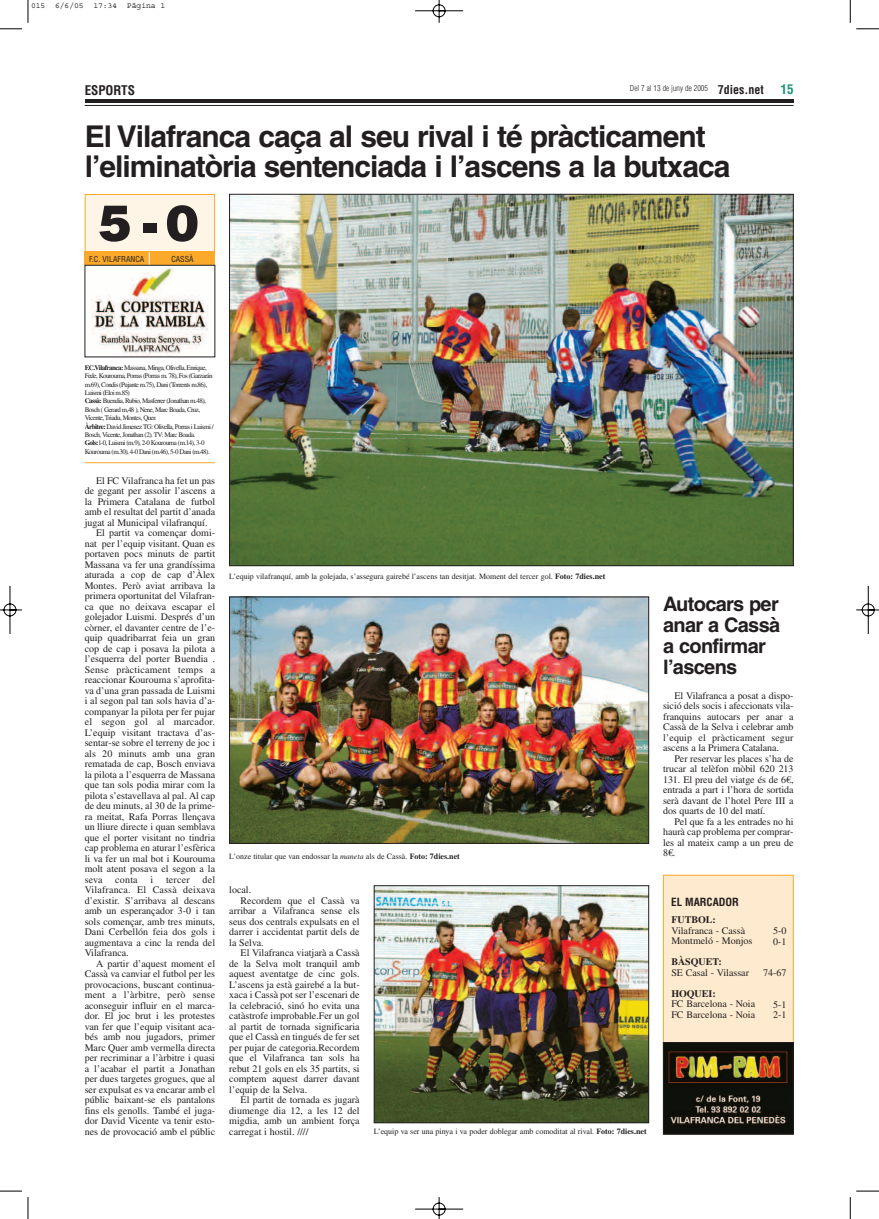
<style>
.page{position:relative;width:879px;height:1219px;background:#fff}
.page>*{position:absolute;margin:0;border:0;box-sizing:border-box;transform-origin:0 0}
.t1{font:900 50px "Helvetica";color:#231f20}
.t2{font:700 30px/30px "Helvetica";letter-spacing:-.035em;color:#231f20}
.t3{font:700 20px/21px "Helvetica";letter-spacing:-.035em;color:#231f20}
.t4{font:700 condensed 13px "Helvetica";color:#231f20}
.t5{font:700 condensed 13px "Helvetica";color:#209377}
.t6{font:700 condensed 11px "Helvetica";color:#231f20}
.t7{font:10px/10.5px "Times";color:#231f20;text-align:justify}
.t8{font:10px "Times";letter-spacing:.02em;color:#231f20}
.t9{font:700 10px "Times";color:#231f20}
.t10{font:8px "Times";color:#231f20}
.t11{font:300 condensed 8px "Helvetica";color:#231f20}
.t12{font:8px "Courier";color:#000}
.t13{font:condensed 8px "Helvetica";color:#231f20}
.t14{font:7px/8.4px "Times";letter-spacing:-.075em;color:#231f20}
.s1{font-weight:700;font-size:12px}
.s2{font-weight:700}
.s3{font-style:italic}
</style>
<div class="page">
<img style="left:0;top:0;width:879px;height:1219px">
<p class="t12" style="left:31px;top:3px;width:136px">015 6/6/05 17:34 Página 1</p>
<h3 class="t4" style="left:85px;top:85px;width:52px">ESPORTS</h3>
<p class="t11" style="left:630px;top:85px;width:135px">Del 7 al 13 de juny de 2005 <span class="s1">7dies.net</span></p>
<h3 class="t5" style="left:780px;top:84px;width:14px">15</h3>
<h2 class="t2" style="left:85px;top:124px;width:647px">El Vilafranca caça al seu rival i té pràcticament l’eliminatòria sentenciada i l’ascens a la butxaca</h2>
<h1 class="t1" style="left:98px;top:205px;width:102px">5-0</h1>
<p class="t13" style="left:89px;top:256px;width:57px">F.C. VILAFRANCA</p>
<p class="t13" style="left:171px;top:256px;width:24px">CASSÀ</p>
<p class="t14" style="left:85px;top:364px;width:131px"><span class="s2">F.C.Vilafranca:</span> Massana, Minga, Olivella, Enrique, Fede, Kourouma, Porras (Porras m. 78), Fos (Garzarán m.69), Condis (Pujante m.75), Dani (Torrents m.86), Luismi (Eloi m.85)<br><span class="s2">Cassà:</span> Buendia, Rubio, Masferrer (Jonathan m.48), Bosch ( Gerard m,48 ), Nene, Marc Boada, Cruz, Vicente, Triadu, Montes, Quer.<br><span class="s2">Àrbitre:</span> David Jimenez TG: Olivella, Porras i Luismi / Bosch, Vicente, Jonathan (2). TV: Marc Boada.<br><span class="s2">Gols:</span>1-0, Luismi (m.9), 2-0 Kourouma (m.14), 3-0<br>Kourouma (m.30), 4-0 Dani (m.46), 5-0 Dani (m.48).</p>
<p class="t7" style="left:96px;top:476px;width:121px">El FC Vilafranca ha fet un pas</p>
<p class="t7" style="left:85px;top:487px;width:132px">de gegant per assolir l’ascens a</p>
<p class="t7" style="left:85px;top:497px;width:132px">la Primera Catalana de futbol</p>
<p class="t7" style="left:85px;top:508px;width:132px">amb el resultat del partit d’anada</p>
<p class="t7" style="left:85px;top:518px;width:124px">jugat al Municipal vilafranquí.</p>
<p class="t7" style="left:96px;top:529px;width:121px">El partit va començar domi-</p>
<p class="t7" style="left:85px;top:539px;width:132px">nat per l’equip visitant. Quan es</p>
<p class="t7" style="left:85px;top:550px;width:132px">portaven pocs minuts de partit</p>
<p class="t7" style="left:85px;top:560px;width:132px">Massana va fer una grandíssima</p>
<p class="t7" style="left:85px;top:571px;width:132px">aturada a cop de cap d’Àlex</p>
<p class="t7" style="left:85px;top:581px;width:132px">Montes. Però aviat arribava la</p>
<p class="t7" style="left:85px;top:592px;width:132px">primera oportunitat del Vilafran-</p>
<p class="t7" style="left:85px;top:602px;width:132px">ca que no deixava escapar el</p>
<p class="t7" style="left:85px;top:613px;width:132px">golejador Luismi. Després d’un</p>
<p class="t7" style="left:85px;top:623px;width:132px">còrner, el davanter centre de l’e-</p>
<p class="t7" style="left:85px;top:634px;width:132px">quip quadribarrat feia un gran</p>
<p class="t7" style="left:85px;top:644px;width:132px">cop de cap i posava la pilota a</p>
<p class="t7" style="left:85px;top:655px;width:132px">l’esquerra del porter Buendia .</p>
<p class="t8" style="left:85px;top:666px;width:132px">Sense pràcticament temps a</p>
<p class="t7" style="left:85px;top:676px;width:132px">reaccionar Kourouma s’aprofita-</p>
<p class="t7" style="left:85px;top:686px;width:132px">va d’una gran passada de Luismi</p>
<p class="t7" style="left:85px;top:697px;width:132px">i al segon pal tan sols havia d’a-</p>
<p class="t7" style="left:85px;top:707px;width:132px">companyar la pilota per fer pujar</p>
<p class="t8" style="left:85px;top:718px;width:132px">el segon gol al marcador.</p>
<p class="t7" style="left:85px;top:728px;width:132px">L’equip visitant tractava d’as-</p>
<p class="t7" style="left:85px;top:739px;width:132px">sentar-se sobre el terreny de joc i</p>
<p class="t7" style="left:85px;top:749px;width:132px">als 20 minuts amb una gran</p>
<p class="t7" style="left:85px;top:760px;width:132px">rematada de cap, Bosch enviava</p>
<p class="t7" style="left:85px;top:770px;width:132px">la pilota a l’esquerra de Massana</p>
<p class="t7" style="left:85px;top:781px;width:132px">que tan sols podia mirar com la</p>
<p class="t7" style="left:85px;top:791px;width:132px">pilota s’estavellava al pal. Al cap</p>
<p class="t7" style="left:85px;top:802px;width:132px">de deu minuts, al 30 de la prime-</p>
<p class="t7" style="left:85px;top:812px;width:132px">ra meitat, Rafa Porras llençava</p>
<p class="t7" style="left:85px;top:823px;width:132px">un lliure directe i quan semblava</p>
<p class="t7" style="left:85px;top:833px;width:132px">que el porter visitant no tindria</p>
<p class="t7" style="left:85px;top:844px;width:132px">cap problema en aturar l’esfèrica</p>
<p class="t7" style="left:85px;top:854px;width:132px">li va fer un mal bot i Kourouma</p>
<p class="t7" style="left:85px;top:865px;width:132px">molt atent posava el segon a la</p>
<p class="t7" style="left:85px;top:875px;width:19px">seva</p>
<p class="t7" style="left:115px;top:875px;width:24px">conta</p>
<p class="t7" style="left:150px;top:875px;width:4px">i</p>
<p class="t7" style="left:166px;top:875px;width:25px">tercer</p>
<p class="t7" style="left:85px;top:875px;width:132px;text-indent:118px">del Vilafranca. El Cassà deixava d’existir. S’arribava al descans amb un esperançador 3-0 i tan sols començar, amb tres minuts, Dani Cerbellón feia dos gols i augmentava a cinc la renda del Vilafranca.</p>
<p class="t7" style="left:85px;top:959px;width:132px;text-indent:11px">A partir d’aquest moment el Cassà va canviar el futbol per les provocacions, buscant continua&shy;ment a l’àrbitre, però sense aconseguir influir en el marca&shy;dor. El joc brut i les protestes van fer que l’equip visitant aca&shy;bés amb nou jugadors, primer Marc Quer amb vermella directa per recriminar a l’àrbitre i quasi a l’acabar el partit a Jonathan per dues targetes grogues, que al ser expulsat es va encarar amb el públic baixant-se els pantalons fins els genolls. També el juga&shy;dor David Vicente va tenir esto&shy;nes de provocació amb el públic</p>
<p class="t10" style="left:229px;top:573px;width:377px">L’equip vilafranquí, amb la golejada, s’assegura gairebé l’ascens tan desitjat. Moment del tercer gol. <span class="s2">Foto: 7dies.net</span></p>
<p class="t10" style="left:229px;top:853px;width:232px">L’onze titular que van endossar la <span class="s3">maneta</span> als de Cassà. <span class="s2">Foto: 7dies.net</span></p>
<p class="t7" style="left:229px;top:886px;width:23px">local.</p>
<p class="t7" style="left:241px;top:896px;width:121px">Recordem que el Cassà va</p>
<p class="t7" style="left:229px;top:907px;width:132px">arribar a Vilafranca sense els</p>
<p class="t7" style="left:229px;top:917px;width:132px">seus dos centrals expulsats en el</p>
<p class="t7" style="left:229px;top:928px;width:132px">darrer i accidentat partit dels de</p>
<p class="t7" style="left:229px;top:938px;width:36px">la Selva.</p>
<p class="t7" style="left:241px;top:949px;width:121px">El Vilafranca viatjarà a Cassà</p>
<p class="t7" style="left:229px;top:959px;width:132px">de la Selva molt tranquil amb</p>
<p class="t7" style="left:229px;top:970px;width:132px">aquest aventatge de cinc gols.</p>
<p class="t7" style="left:229px;top:980px;width:132px">L’ascens ja està gairebé a la but-</p>
<p class="t7" style="left:229px;top:991px;width:132px">xaca i Cassà pot ser l’escenari de</p>
<p class="t7" style="left:229px;top:1001px;width:132px">la celebració, sinó ho evita una</p>
<p class="t7" style="left:229px;top:1012px;width:132px">catàstrofe improbable.Fer un gol</p>
<p class="t7" style="left:229px;top:1022px;width:132px">al partit de tornada significaria</p>
<p class="t7" style="left:229px;top:1033px;width:132px">que el Cassà en tingués de fer set</p>
<p class="t7" style="left:229px;top:1043px;width:132px">per pujar de categoria.Recordem</p>
<p class="t7" style="left:229px;top:1054px;width:132px">que el Vilafranca tan sols ha</p>
<p class="t7" style="left:229px;top:1064px;width:132px">rebut 21 gols en els 35 partits, si</p>
<p class="t7" style="left:229px;top:1075px;width:132px">comptem aquest darrer davant</p>
<p class="t7" style="left:229px;top:1085px;width:79px">l’equip de la Selva.</p>
<p class="t7" style="left:241px;top:1096px;width:121px">El partit de tornada es jugarà</p>
<p class="t7" style="left:229px;top:1106px;width:132px">diumenge dia 12, a les 12 del</p>
<p class="t7" style="left:229px;top:1117px;width:132px">migdia, amb un ambient força</p>
<p class="t7" style="left:229px;top:1127px;width:81px">carregat i hostil. ////</p>
<p class="t10" style="left:374px;top:1129px;width:274px">L’equip va ser una pinya i va poder doblegar amb comoditat al rival. <span class="s2">Foto: 7dies.net</span></p>
<h3 class="t3" style="left:663px;top:595px;width:119px">Autocars per anar a Cassà a confirmar l’ascens</h3>
<p class="t7" style="left:663px;top:691px;width:132px;text-indent:11px">El Vilafranca a posat a dispo&shy;sició dels socis i afeccionats vila&shy;franquins autocars per anar a Cassà de la Selva i celebrar amb l’equip el pràcticament segur ascens a la Primera Catalana.</p>
<p class="t7" style="left:663px;top:754px;width:132px;text-indent:11px">Per reservar les places s’ha de trucar al telèfon mòbil 620 213<br>131. El preu del viatge és de 6€, entrada a part i l’hora de sortida serà davant de l’hotel Pere III a dos quarts de 10 del matí.</p>
<p class="t7" style="left:663px;top:817px;width:132px;text-indent:11px">Pel que fa a les entrades no hi haurà cap problema per comprar&shy;les al mateix camp a un preu de 8€.</p>
<p class="t6" style="left:671px;top:897px;width:69px">EL MARCADOR</p>
<p class="t9" style="left:671px;top:916px;width:46px">FUTBOL:</p>
<p class="t7" style="left:671px;top:926px;width:83px">Vilafranca - Cassà<br>Montmeló - Monjos</p>
<p class="t9" style="left:671px;top:958px;width:52px">BÀSQUET:</p>
<p class="t7" style="left:671px;top:968px;width:79px">SE Casal - Vilassar</p>
<p class="t9" style="left:671px;top:990px;width:46px">HOQUEI:</p>
<p class="t7" style="left:671px;top:1000px;width:85px">FC Barcelona - Noia<br>FC Barcelona - Noia</p>
<p class="t7" style="left:773px;top:926px;width:15px">5-0<br>0-1</p>
<p class="t7" style="left:763px;top:968px;width:25px">74-67</p>
<p class="t7" style="left:773px;top:1000px;width:15px">5-1<br>2-1</p>
</div>
